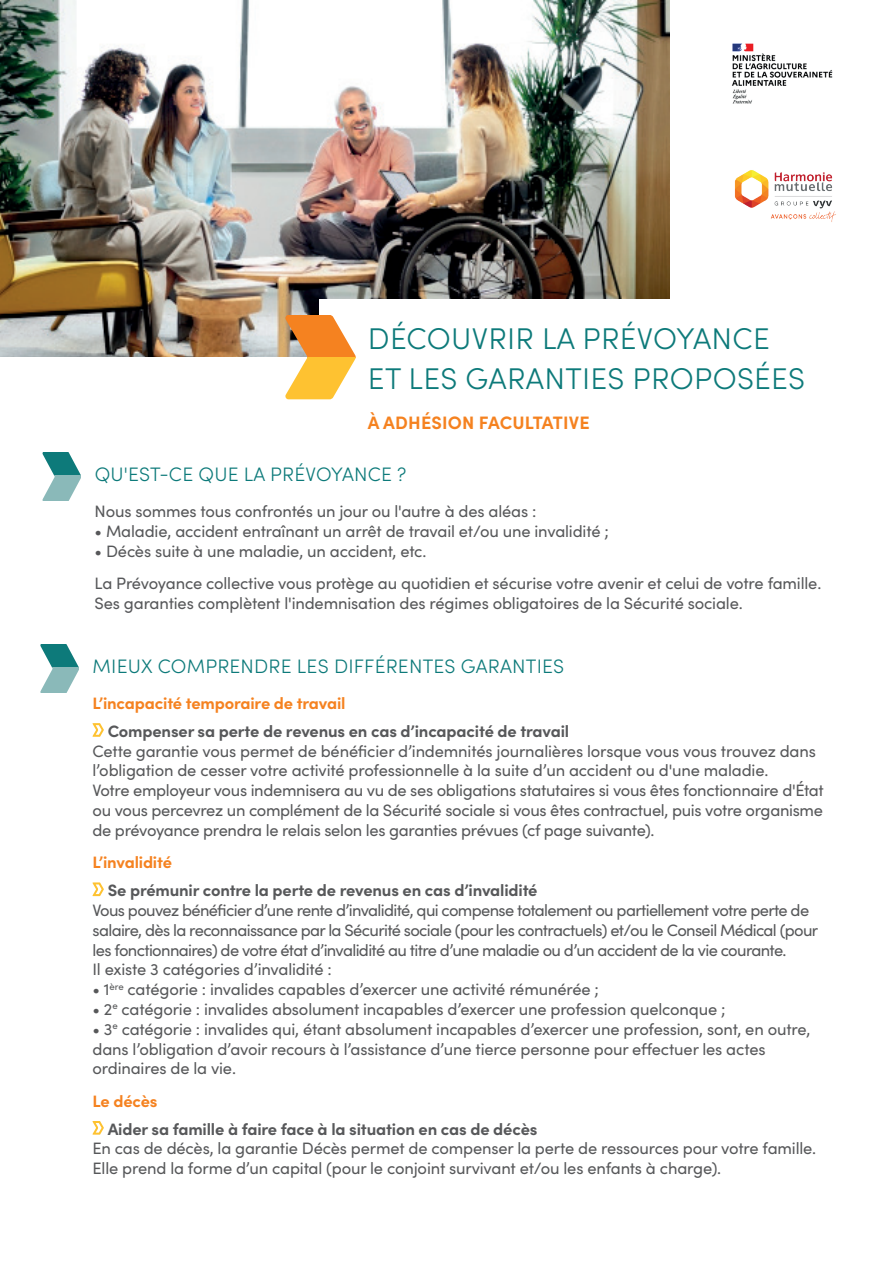
<style>
.page{position:relative;width:893px;height:1263px;background:#fff}
.page>*{position:absolute;margin:0;border:0;box-sizing:border-box;transform-origin:0 0}
.t1{font:300 30px/39.8px "Sofia Pro";letter-spacing:.01em;color:#0d7a7a}
.t2{font:300 19.5px "Sofia Pro";letter-spacing:.01em;color:#0d7a7a}
.t3{font:700 18px "Sofia Pro";letter-spacing:.01em;color:#f58220}
.t4{font:16.5px/19.8px "Sofia Pro";letter-spacing:-.015em;color:#57585a}
.t5{font:16.5px/19.8px "Sofia Pro";letter-spacing:-.04em;color:#57585a}
.t6{font:700 16.5px "Sofia Pro";letter-spacing:-.01em;color:#57585a}
.t7{font:700 16.5px "Sofia Pro";letter-spacing:-.01em;color:#f58220}
</style>
<div class="page">
<img style="left:0;top:0;width:669px;height:356px">
<div style="left:319px;top:299px;width:523px;height:102px;background:#fff"></div>
<svg style="left:285px;top:315px;width:71px;height:42px;fill:#f58220"></svg>
<svg style="left:285px;top:357px;width:71px;height:42px;fill:#fec231"></svg>
<svg style="left:43px;top:452px;width:38px;height:23px"></svg>
<svg style="left:43px;top:475px;width:38px;height:25px"></svg>
<svg style="left:92px;top:723px;width:12px;height:14px"></svg>
<svg style="left:92px;top:882px;width:12px;height:14px"></svg>
<svg style="left:92px;top:1121px;width:12px;height:14px"></svg>
<svg style="left:41px;top:644px;width:38px;height:23px"></svg>
<svg style="left:41px;top:667px;width:38px;height:25px"></svg>
<img style="left:732px;top:43px;width:101px;height:61px">
<img style="left:734px;top:170px;width:102px;height:52px">
<h1 class="t1" style="left:368px;top:317px;width:439px">DÉCOUVRIR LA PRÉVOYANCE<br>ET LES GARANTIES PROPOSÉES</h1>
<p class="t3" style="left:368px;top:409px;width:223px">À ADHÉSION FACULTATIVE</p>
<p class="t2" style="left:95px;top:460px;width:313px">QU'EST-CE QUE LA PRÉVOYANCE ?</p>
<p class="t4" style="left:95px;top:500px;width:443px">Nous sommes tous confrontés un jour ou l'autre à des aléas :</p>
<p class="t4" style="left:95px;top:520px;width:516px">• Maladie, accident entraînant un arrêt de travail et/ou une invalidité ;</p>
<p class="t4" style="left:95px;top:534px;width:728px;line-height:32.5px">• Décès suite à une maladie, un accident, etc.<br>La Prévoyance collective vous protège au quotidien et sécurise votre avenir et celui de votre famille.</p>
<p class="t4" style="left:95px;top:592px;width:650px">Ses garanties complètent l'indemnisation des régimes obligatoires de la Sécurité sociale.</p>
<p class="t2" style="left:93px;top:651px;width:473px">MIEUX COMPRENDRE LES DIFFÉRENTES GARANTIES</p>
<p class="t7" style="left:93px;top:690px;width:255px">L’incapacité temporaire de travail</p>
<p class="t6" style="left:108px;top:718px;width:463px">Compenser sa perte de revenus en cas d’incapacité de travail</p>
<p class="t4" style="left:93px;top:740px;width:733px">Cette garantie vous permet de bénéficier d’indemnités journalières lorsque vous vous trouvez dans l’obligation de cesser votre activité professionnelle à la suite d’un accident ou d'une maladie.<br>Votre employeur vous indemnisera au vu de ses obligations statutaires si vous êtes fonctionnaire d'État ou vous percevrez un complément de la Sécurité sociale si vous êtes contractuel, puis votre organisme de prévoyance prendra le relais selon les garanties prévues (cf page suivante).</p>
<p class="t7" style="left:93px;top:850px;width:81px">L’invalidité</p>
<p class="t6" style="left:108px;top:878px;width:431px">Se prémunir contre la perte de revenus en cas d’invalidité</p>
<p class="t5" style="left:93px;top:899px;width:727px">Vous pouvez bénéficier d’une rente d’invalidité, qui compense totalement ou partiellement votre perte de salaire, dès la reconnaissance par la Sécurité sociale (pour les contractuels) et/ou le Conseil Médical (pour les fonctionnaires) de votre état d’invalidité au titre d’une maladie ou d’un accident de la vie courante.<br>Il existe 3 catégories d’invalidité :</p>
<p class="t4" style="left:93px;top:978px;width:508px">• 1<sup>ère</sup> catégorie : invalides capables d’exercer une activité rémunérée ;</p>
<p class="t4" style="left:93px;top:998px;width:635px">• 2<sup>e</sup> catégorie : invalides absolument incapables d’exercer une profession quelconque ;</p>
<p class="t4" style="left:93px;top:1018px;width:719px">• 3<sup>e</sup> catégorie : invalides qui, étant absolument incapables d’exercer une profession, sont, en outre, dans l’obligation d’avoir recours à l’assistance d’une tierce personne pour effectuer les actes ordinaires de la vie.</p>
<p class="t7" style="left:93px;top:1088px;width:67px">Le décès</p>
<p class="t6" style="left:108px;top:1116px;width:431px">Aider sa famille à faire face à la situation en cas de décès</p>
<p class="t4" style="left:93px;top:1138px;width:725px">En cas de décès, la garantie Décès permet de compenser la perte de ressources pour votre famille.<br>Elle prend la forme d’un capital (pour le conjoint survivant et/ou les enfants à charge).</p>
</div>
